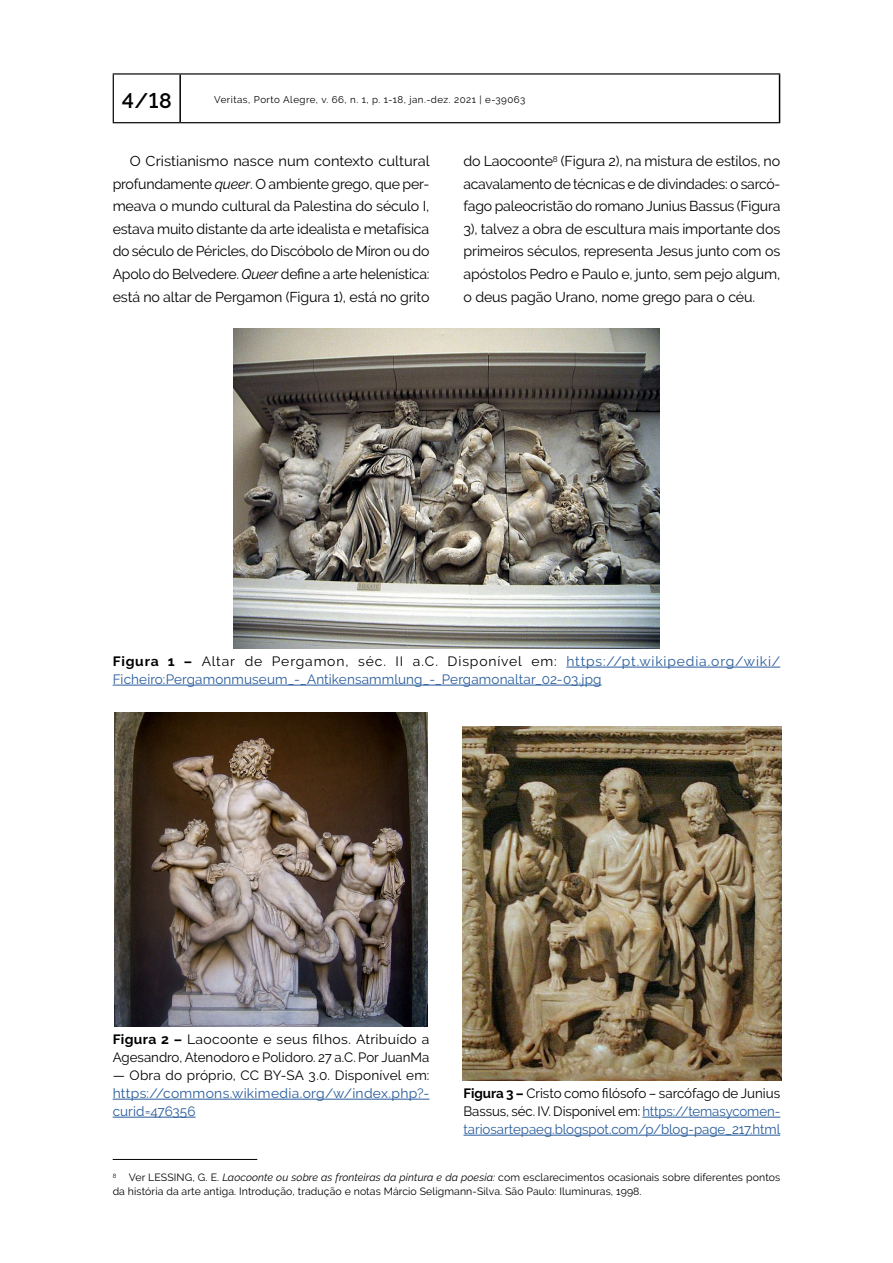
<style>
.page{position:relative;width:893px;height:1263px;background:#fff}
.page>*{position:absolute;margin:0;border:0;box-sizing:border-box;transform-origin:0 0}
.t1{font:600 21px "Raleway";color:#000}
.Miolo{font:14.25px/22.5px "Raleway";letter-spacing:-.01em;color:#000;text-align:justify}
.Figura{font:13.5px/18px "Raleway";color:#275b9b;text-align:justify}
.Figura_transposta{font:13.5px/18px "Raleway";letter-spacing:.015em;color:#275b9b}
.Figura-2{font:13.5px/18px "Raleway";color:#000}
.Nota_rodape{font:10.5px/13.5px "Raleway";letter-spacing:.01em;color:#000}
.t2{font:9.75px "Raleway";letter-spacing:.05em;color:#000}
.s1{font-style:italic}
.s2{font-weight:700;color:#000}
.s3{color:#000}
.s4{font-weight:700}
</style>
<div class="page">
<hr style="left:179px;top:75px;width:2px;height:47px;background:#000">
<hr style="left:779px;top:75px;width:1px;height:47px;background:#000">
<hr style="left:113px;top:73px;width:67px;height:2px;background:#000">
<hr style="left:113px;top:75px;width:1px;height:47px;background:#000">
<hr style="left:180px;top:73px;width:600px;height:2px;background:#000">
<hr style="left:113px;top:122px;width:67px;height:1px;background:#000">
<hr style="left:180px;top:122px;width:600px;height:1px;background:#000">
<hr style="left:113px;top:1159px;width:144px;height:1px;background:#000">
<hr style="left:566px;top:667px;width:214px;height:1px;background:#275b9b">
<hr style="left:113px;top:685px;width:489px;height:1px;background:#275b9b">
<img style="left:234px;top:329px;width:425px;height:319px">
<hr style="left:113px;top:1099px;width:316px;height:1px;background:#275b9b">
<hr style="left:113px;top:1117px;width:83px;height:1px;background:#275b9b">
<img style="left:114px;top:712px;width:314px;height:314px">
<hr style="left:642px;top:1117px;width:138px;height:1px;background:#275b9b">
<hr style="left:463px;top:1135px;width:317px;height:1px;background:#275b9b">
<img style="left:463px;top:726px;width:318px;height:354px">
<h1 class="t1" style="left:122px;top:89px;width:51px">4/18</h1>
<p class="t2" style="left:214px;top:94px;width:313px">Veritas, Porto Alegre, v. 66, n. 1, p. 1-18, jan.-dez. 2021 | e-39063</p>
<p class="Miolo" style="left:113px;top:150px;width:319px;text-indent:17px">O Cristianismo nasce num contexto cultural profundamente <span class="s1">queer</span>. O ambiente grego, que per&shy;meava o mundo cultural da Palestina do século I, estava muito distante da arte idealista e metafísica do século de Péricles, do Discóbolo de Míron ou do Apolo do Belvedere. <span class="s1">Queer</span> define a arte helenística: está no altar de Pergamon (Figura 1), está no grito</p>
<p class="Miolo" style="left:463px;top:150px;width:318px">do Laocoonte<sup>8</sup> (Figura 2), na mistura de estilos, no acavalamento de técnicas e de divindades: o sarcó&shy;fago paleocristão do romano Junius Bassus (Figura 3), talvez a obra de escultura mais importante dos primeiros séculos, representa Jesus junto com os apóstolos Pedro e Paulo e, junto, sem pejo algum, o deus pagão Urano, nome grego para o céu.</p>
<p class="Figura_transposta" style="left:113px;top:652px;width:669px"><span class="s2">Figura 1 –</span> <span class="s3">Altar de Pergamon, séc. II a.C. Disponível em:</span> https://pt.wikipedia.org/wiki/<br>Ficheiro:Pergamonmuseum_-_Antikensammlung_-_Pergamonaltar_02-03.jpg</p>
<p class="Figura-2" style="left:113px;top:1030px;width:318px"><span class="s4">Figura 2 –</span> Laocoonte e seus filhos. Atribuído a<br>Agesandro, Atenodoro e Polidoro. 27 a.C. Por JuanMa</p>
<p class="Figura" style="left:113px;top:1066px;width:318px"><span class="s3">— Obra do próprio, CC BY-SA 3.0. Disponível em: </span>https://commons.wikimedia.org/w/index.php?- curid=476356</p>
<p class="Figura" style="left:463px;top:1084px;width:318px"><span class="s2">Figura 3 –</span> <span class="s3">Cristo como filósofo – sarcófago de Junius Bassus, séc. IV. Disponível em:</span> https://temasycomen&shy;tariosartepaeg.blogspot.com/p/blog-page_217.html</p>
<p class="Nota_rodape" style="left:113px;top:1171px;width:669px"><sup>8</sup> Ver LESSING, G. E. <span class="s1">Laocoonte ou sobre as fronteiras da pintura e da poesia:</span> com esclarecimentos ocasionais sobre diferentes pontos da história da arte antiga. Introdução, tradução e notas Márcio Seligmann-Silva. São Paulo: Iluminuras, 1998.</p>
</div>
